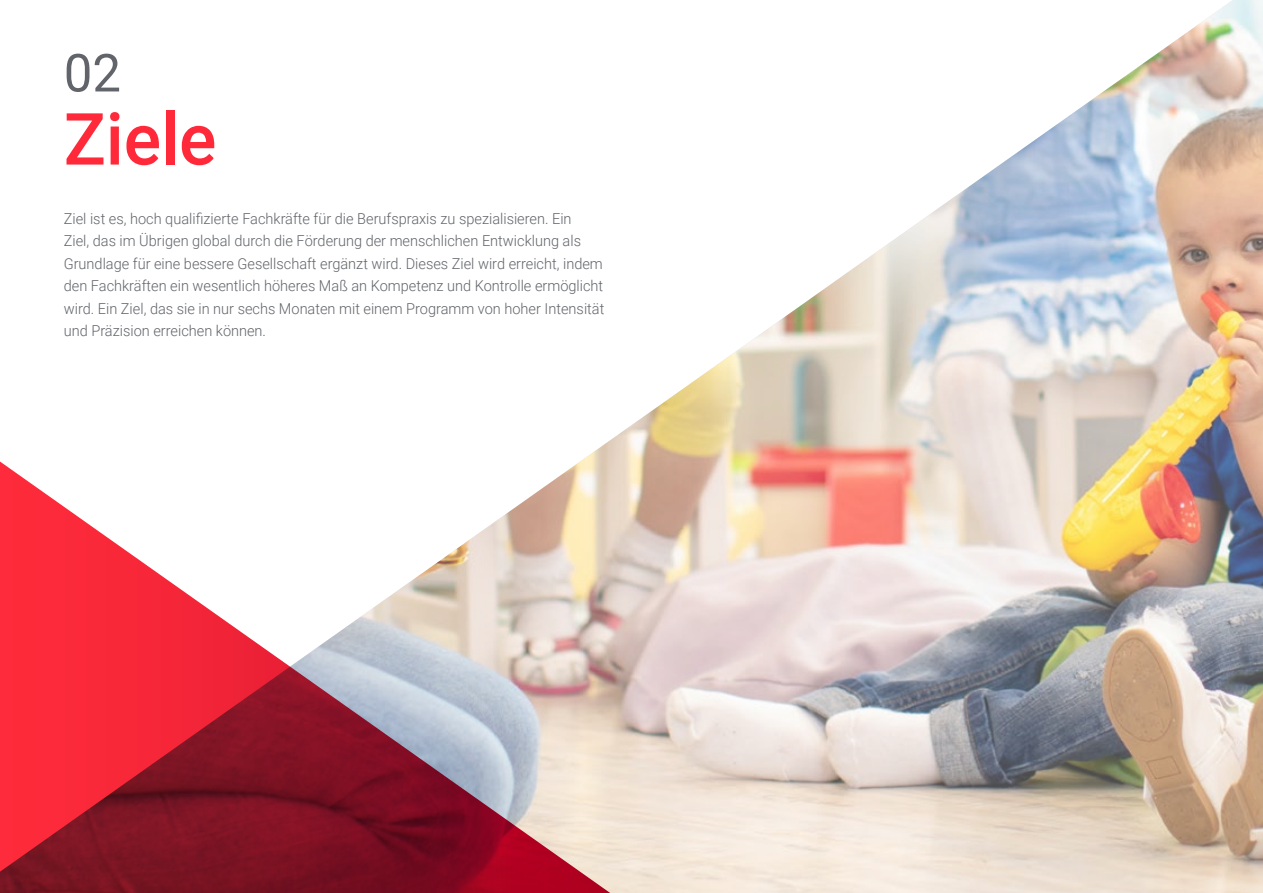
<style>
.page{position:relative;width:1263px;height:893px;background:#fff}
.page>*{position:absolute;margin:0;border:0;box-sizing:border-box;transform-origin:0 0}
.t1{font:500 72px "Roboto";color:#ff293a}
.t2{font:52.5px "Roboto";color:#61646a}
.t3{font:300 15px/22.5px "Roboto";color:#61646a}
</style>
<div class="page">
<img style="left:602px;top:0;width:661px;height:893px">
<svg style="left:0;top:446px;width:640px;height:447px"></svg>
<h2 class="t2" style="left:64px;top:36px;width:59px">02</h2>
<h1 class="t1" style="left:64px;top:89px;width:154px">Ziele</h1>
<p class="t3" style="left:64px;top:207px;width:542px">Ziel ist es, hoch qualifizierte Fachkräfte für die Berufspraxis zu spezialisieren. Ein<br>Ziel, das im Übrigen global durch die Förderung der menschlichen Entwicklung als Grundlage für eine bessere Gesellschaft ergänzt wird. Dieses Ziel wird erreicht, indem den Fachkräften ein wesentlich höheres Maß an Kompetenz und Kontrolle ermöglicht wird. Ein Ziel, das sie in nur sechs Monaten mit einem Programm von hoher Intensität und Präzision erreichen können.</p>
</div>
